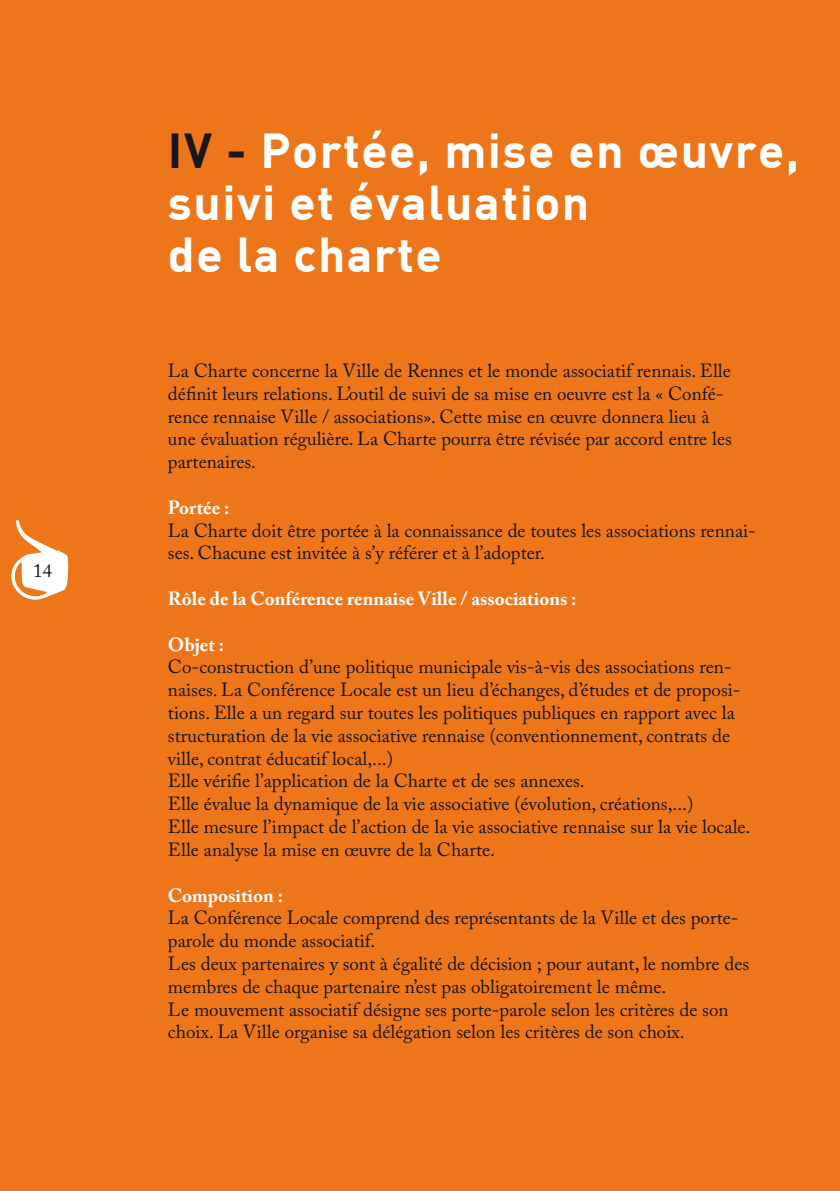
<style>
.page{position:relative;width:840px;height:1191px;background:#fff}
.page>*{position:absolute;margin:0;border:0;box-sizing:border-box;transform-origin:0 0}
.t1{font:700 48px/52px "DIN";letter-spacing:.03em;color:#fff}
.t2{font:19px/22.8px "Adobe Caslon Pro";color:#1a171c}
.t3{font:700 19px "Adobe Caslon Pro";color:#fff}
.s1{color:#1a171c}
</style>
<div class="page">
<div style="left:0;top:0;width:839px;height:1191px;background:#ed751a"></div>
<svg style="left:11px;top:520px;width:57px;height:80px"></svg>
<svg style="left:839px;top:0;width:1px;height:1191px"></svg>
<p class="t2" style="left:33px;top:559px;width:20px">14</p>
<h1 class="t1" style="left:168px;top:122px;width:632px"><span class="s1">IV -</span> Portée, mise en œuvre, suivi et évaluation<br>de la charte</h1>
<p class="t2" style="left:168px;top:359px;width:565px">La Charte concerne la Ville de Rennes et le monde associatif rennais. Elle définit leurs relations. L’outil de suivi de sa mise en oeuvre est la « Confé&shy;rence rennaise Ville / associations». Cette mise en œuvre donnera lieu à une évaluation régulière. La Charte pourra être révisée par accord entre les partenaires.</p>
<p class="t3" style="left:168px;top:496px;width:63px">Portée :</p>
<p class="t2" style="left:168px;top:518px;width:589px">La Charte doit être portée à la connaissance de toutes les associations rennai&shy;ses. Chacune est invitée à s’y référer et à l’adopter.</p>
<p class="t3" style="left:168px;top:587px;width:410px">Rôle de la Conférence rennaise Ville / associations :</p>
<p class="t3" style="left:168px;top:633px;width:58px">Objet :</p>
<p class="t2" style="left:168px;top:655px;width:583px">Co-construction d’une politique municipale vis-à-vis des associations ren&shy;naises. La Conférence Locale est un lieu d’échanges, d’études et de proposi&shy;tions. Elle a un regard sur toutes les politiques publiques en rapport avec la structuration de la vie associative rennaise (conventionnement, contrats de ville, contrat éducatif local,...)<br>Elle vérifie l’application de la Charte et de ses annexes.<br>Elle évalue la dynamique de la vie associative (évolution, créations,...)<br>Elle mesure l’impact de l’action de la vie associative rennaise sur la vie locale.<br>Elle analyse la mise en œuvre de la Charte.</p>
<p class="t3" style="left:168px;top:884px;width:116px">Composition :</p>
<p class="t2" style="left:168px;top:906px;width:582px">La Conférence Locale comprend des représentants de la Ville et des porte&shy;parole du monde associatif.<br>Les deux partenaires y sont à égalité de décision ; pour autant, le nombre des membres de chaque partenaire n’est pas obligatoirement le même.<br>Le mouvement associatif désigne ses porte-parole selon les critères de son choix. La Ville organise sa délégation selon les critères de son choix.</p>
</div>
